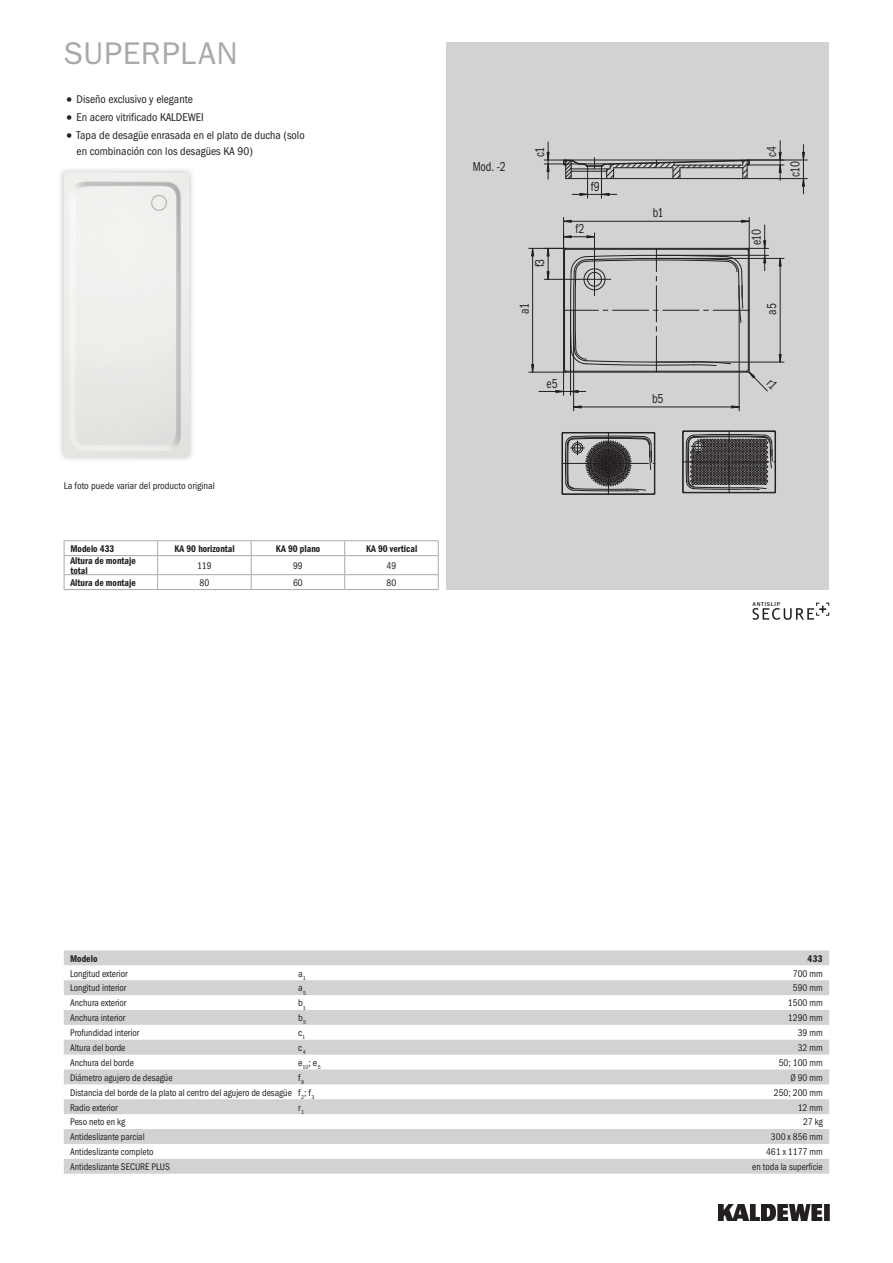
<style>
.page{position:relative;width:893px;height:1263px;background:#fff}
.page>*{position:absolute;margin:0;border:0;box-sizing:border-box;transform-origin:0 0}
.t1{font:31.5px "Franklin Gothic ITC";letter-spacing:.015em;color:#a8a9ad}
.t2{font:13.05px "Franklin Gothic Cond ITC";letter-spacing:-.02em;color:#231f20;scale:.87 1}
.t3{font:11.25px/15.8px "Franklin Gothic Cond ITC";color:#231f20}
.t4{font:9.75px "Franklin Gothic Cond ITC";color:#231f20;scale:.95 1}
.t5{font:600 9.75px/10.8px "Franklin Gothic Cond ITC";color:#231f20;scale:.95 1}
.t6{font:9.75px "Franklin Gothic Cond ITC";color:#231f20}
.t7{font:500 5.7px "Franklin Gothic LT Com";letter-spacing:.12em;color:#231f20}
.s1{font-size:15.75px}
</style>
<div class="page">
<img style="left:719px;top:1204px;width:110px;height:16px">
<div style="left:446px;top:43px;width:383px;height:547px;background:#d1d2d4"></div>
<hr style="left:655px;top:433px;width:1px;height:60px;background:#231f20">
<hr style="left:684px;top:493px;width:91px;height:1px;background:#231f20">
<svg style="left:562px;top:432px;width:93px;height:63px"></svg>
<svg style="left:682px;top:431px;width:94px;height:62px;background:#605d5f"></svg>
<div style="left:574px;top:444px;width:7px;height:8px;border:1px solid #231f20;border-radius:50%"></div>
<div style="left:694px;top:443px;width:8px;height:7px;border:1px solid #231f20;border-radius:50%"></div>
<hr style="left:574px;top:407px;width:165px;height:1px;background:#231f20">
<hr style="left:573px;top:310px;width:1px;height:101px;background:#231f20">
<hr style="left:739px;top:310px;width:1px;height:101px;background:#231f20">
<hr style="left:656px;top:258px;width:128px;height:1px;background:#231f20">
<hr style="left:656px;top:362px;width:128px;height:1px;background:#231f20">
<hr style="left:563px;top:217px;width:1px;height:33px;background:#231f20">
<hr style="left:749px;top:217px;width:1px;height:33px;background:#231f20">
<hr style="left:529px;top:372px;width:36px;height:1px;background:#231f20">
<hr style="left:529px;top:248px;width:36px;height:1px;background:#231f20">
<hr style="left:748px;top:160px;width:59px;height:1px;background:#231f20">
<hr style="left:747px;top:178px;width:60px;height:1px;background:#231f20">
<svg style="left:802px;top:145px;width:3px;height:49px"></svg>
<svg style="left:544px;top:142px;width:206px;height:37px"></svg>
<hr style="left:748px;top:160px;width:36px;height:1px;background:#231f20">
<hr style="left:748px;top:165px;width:36px;height:1px;background:#231f20">
<svg style="left:779px;top:141px;width:2px;height:39px"></svg>
<hr style="left:587px;top:166px;width:1px;height:32px;background:#231f20">
<hr style="left:601px;top:166px;width:1px;height:32px;background:#231f20">
<svg style="left:572px;top:193px;width:45px;height:3px"></svg>
<img style="left:64px;top:172px;width:125px;height:285px">
<svg style="left:64px;top:950px;width:765px;height:224px;fill:#d3d4d6"></svg>
<svg style="left:753px;top:602px;width:76px;height:18px"></svg>
<hr style="left:64px;top:540px;width:94px;height:1px;background:#a8a9ad">
<hr style="left:158px;top:540px;width:93px;height:1px;background:#a8a9ad">
<hr style="left:251px;top:540px;width:94px;height:1px;background:#a8a9ad">
<hr style="left:345px;top:540px;width:94px;height:1px;background:#a8a9ad">
<hr style="left:64px;top:555px;width:94px;height:1px;background:#a8a9ad">
<hr style="left:158px;top:555px;width:93px;height:1px;background:#a8a9ad">
<hr style="left:251px;top:555px;width:94px;height:1px;background:#a8a9ad">
<hr style="left:345px;top:555px;width:94px;height:1px;background:#a8a9ad">
<hr style="left:64px;top:574px;width:94px;height:1px;background:#a8a9ad">
<svg style="left:64px;top:541px;width:1px;height:48px"></svg>
<hr style="left:64px;top:589px;width:94px;height:1px;background:#a8a9ad">
<hr style="left:158px;top:574px;width:93px;height:1px;background:#a8a9ad">
<svg style="left:157px;top:541px;width:1px;height:48px"></svg>
<hr style="left:158px;top:589px;width:93px;height:1px;background:#a8a9ad">
<hr style="left:251px;top:574px;width:94px;height:1px;background:#a8a9ad">
<svg style="left:251px;top:541px;width:1px;height:48px"></svg>
<hr style="left:251px;top:589px;width:94px;height:1px;background:#a8a9ad">
<hr style="left:345px;top:574px;width:94px;height:1px;background:#a8a9ad">
<svg style="left:344px;top:541px;width:1px;height:48px"></svg>
<svg style="left:438px;top:541px;width:1px;height:48px"></svg>
<hr style="left:345px;top:589px;width:94px;height:1px;background:#a8a9ad">
<svg style="left:531px;top:220px;width:250px;height:175px"></svg>
<h1 class="t1" style="left:64px;top:34px;width:176px">SUPERPLAN</h1>
<p class="t3" style="left:64px;top:92px;width:131px"><span class="s1">•</span> Diseño exclusivo y elegante</p>
<p class="t3" style="left:64px;top:110px;width:142px"><span class="s1">•</span> En acero vitrificado KALDEWEI</p>
<p class="t3" style="left:77px;top:127px;width:230px;text-indent:-13px"><span class="s1">•</span> Tapa de desagüe enrasada en el plato de ducha (solo en combinación con los desagües KA 90)</p>
<p class="t6" style="left:64px;top:480px;width:153px">La foto puede variar del producto original</p>
<p class="t5" style="left:70px;top:543px;width:48px">Modelo 433</p>
<p class="t5" style="left:174px;top:543px;width:65px">KA 90 horizontal</p>
<p class="t5" style="left:276px;top:543px;width:48px">KA 90 plano</p>
<p class="t5" style="left:366px;top:543px;width:56px">KA 90 vertical</p>
<p class="t5" style="left:70px;top:555px;width:70px">Altura de montaje total</p>
<p class="t4" style="left:197px;top:560px;width:17px">119</p>
<p class="t4" style="left:293px;top:560px;width:12px">99</p>
<p class="t4" style="left:387px;top:560px;width:12px">49</p>
<p class="t5" style="left:70px;top:577px;width:70px">Altura de montaje</p>
<p class="t4" style="left:200px;top:577px;width:12px">80</p>
<p class="t4" style="left:293px;top:577px;width:12px">60</p>
<p class="t4" style="left:387px;top:577px;width:12px">80</p>
<h2 class="t2" style="left:473px;top:159px;width:39px">Mod. -2</h2>
<h2 class="t2" style="left:532px;top:157px;width:13px;rotate:-90deg">c1</h2>
<h2 class="t2" style="left:764px;top:157px;width:14px;rotate:-90deg">c4</h2>
<h2 class="t2" style="left:591px;top:179px;width:12px">f9</h2>
<h2 class="t2" style="left:532px;top:267px;width:12px;rotate:-90deg">f3</h2>
<h2 class="t2" style="left:575px;top:221px;width:12px">f2</h2>
<h2 class="t2" style="left:653px;top:205px;width:14px">b1</h2>
<h2 class="t2" style="left:749px;top:245px;width:20px;rotate:-90deg">e10</h2>
<h2 class="t2" style="left:788px;top:177px;width:19px;rotate:-90deg">c10</h2>
<h2 class="t2" style="left:517px;top:314px;width:14px;rotate:-90deg">a1</h2>
<h2 class="t2" style="left:764px;top:315px;width:14px;rotate:-90deg">a5</h2>
<h2 class="t2" style="left:547px;top:376px;width:14px">e5</h2>
<h2 class="t2" style="left:652px;top:391px;width:15px">b5</h2>
<p class="t7" style="left:753px;top:601px;width:29px">ANTISLIP</p>
<p class="t5" style="left:70px;top:953px;width:30px">Modelo</p>
<p class="t5" style="left:807px;top:953px;width:18px">433</p>
<p class="t4" style="left:70px;top:967px;width:62px">Longitud exterior</p>
<p class="t6" style="left:298px;top:967px;width:9px">a<sub>1</sub></p>
<p class="t4" style="left:793px;top:967px;width:33px">700 mm</p>
<p class="t4" style="left:70px;top:982px;width:61px">Longitud interior</p>
<p class="t6" style="left:298px;top:982px;width:9px">a<sub>5</sub></p>
<p class="t4" style="left:793px;top:982px;width:33px">590 mm</p>
<p class="t4" style="left:70px;top:997px;width:61px">Anchura exterior</p>
<p class="t6" style="left:298px;top:997px;width:9px">b<sub>1</sub></p>
<p class="t4" style="left:788px;top:997px;width:38px">1500 mm</p>
<p class="t4" style="left:70px;top:1012px;width:60px">Anchura interior</p>
<p class="t6" style="left:298px;top:1012px;width:9px">b<sub>5</sub></p>
<p class="t4" style="left:788px;top:1012px;width:38px">1290 mm</p>
<p class="t4" style="left:70px;top:1027px;width:74px">Profundidad interior</p>
<p class="t6" style="left:298px;top:1027px;width:8px">c<sub>1</sub></p>
<p class="t4" style="left:798px;top:1027px;width:28px">39 mm</p>
<p class="t4" style="left:70px;top:1042px;width:60px">Altura del borde</p>
<p class="t6" style="left:298px;top:1042px;width:9px">c<sub>4</sub></p>
<p class="t4" style="left:798px;top:1042px;width:28px">32 mm</p>
<p class="t4" style="left:70px;top:1057px;width:69px">Anchura del borde</p>
<p class="t6" style="left:298px;top:1057px;width:24px">e<sub>10</sub>; e<sub>5</sub></p>
<p class="t4" style="left:779px;top:1057px;width:48px">50; 100 mm</p>
<p class="t4" style="left:70px;top:1072px;width:109px">Diámetro agujero de desagüe</p>
<p class="t6" style="left:298px;top:1072px;width:7px">f<sub>9</sub></p>
<p class="t4" style="left:790px;top:1072px;width:36px">Ø 90 mm</p>
<p class="t4" style="left:70px;top:1087px;width:259px">Distancia del borde de la plato al centro del agujero de desagüe f<sub>2</sub>; f<sub>3</sub></p>
<p class="t4" style="left:774px;top:1087px;width:53px">250; 200 mm</p>
<p class="t4" style="left:70px;top:1101px;width:52px">Radio exterior</p>
<p class="t6" style="left:298px;top:1101px;width:7px">r<sub>1</sub></p>
<p class="t4" style="left:798px;top:1101px;width:28px">12 mm</p>
<p class="t4" style="left:70px;top:1116px;width:59px">Peso neto en kg</p>
<p class="t4" style="left:803px;top:1116px;width:22px">27 kg</p>
<p class="t4" style="left:70px;top:1131px;width:80px">Antideslizante parcial</p>
<p class="t4" style="left:771px;top:1131px;width:56px">300 x 856 mm</p>
<p class="t4" style="left:70px;top:1146px;width:89px">Antideslizante completo</p>
<p class="t4" style="left:766px;top:1146px;width:61px">461 x 1177 mm</p>
<p class="t4" style="left:70px;top:1161px;width:106px">Antideslizante SECURE PLUS</p>
<p class="t4" style="left:752px;top:1161px;width:76px">en toda la superficie</p>
</div>
